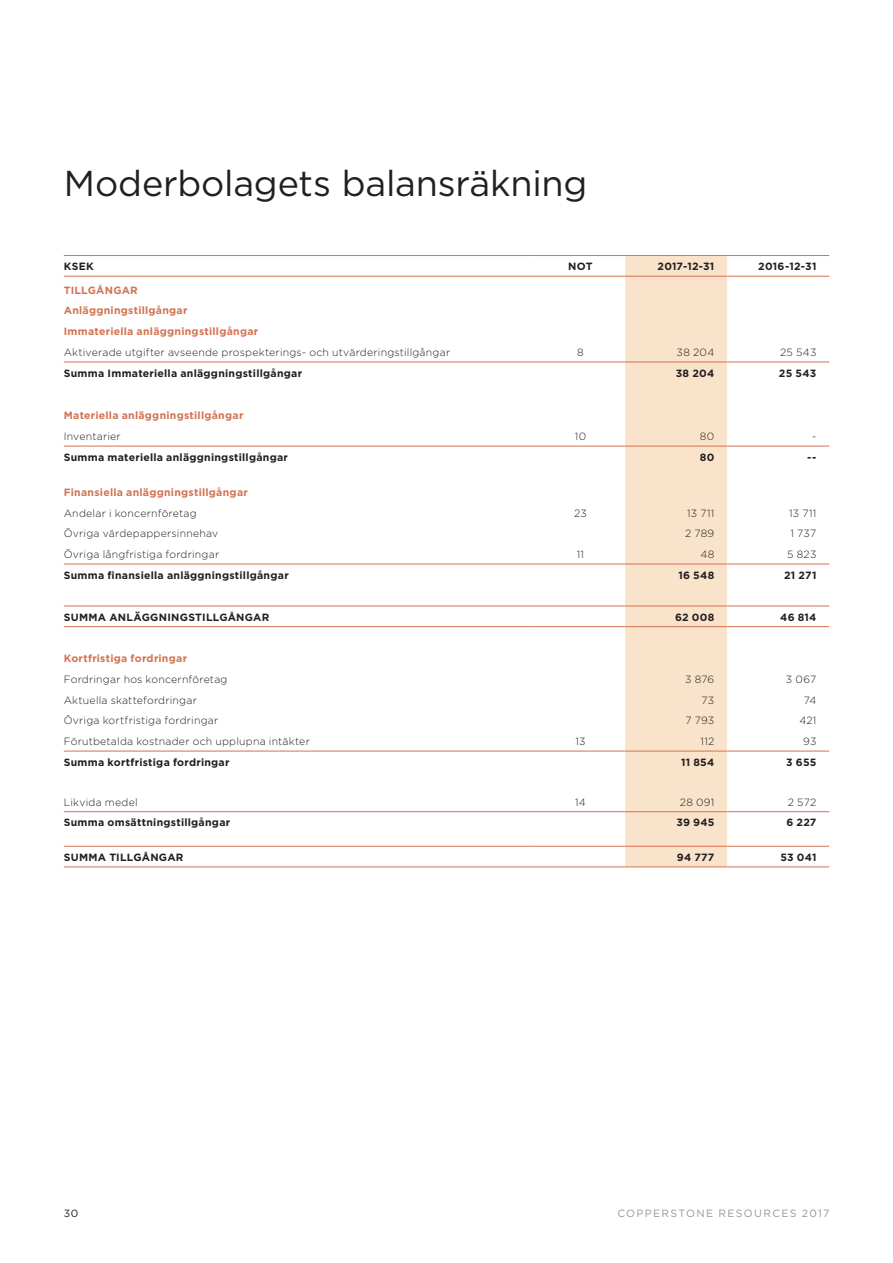
<style>
.page{position:relative;width:893px;height:1263px;background:#fff}
.page>*{position:absolute;margin:0;border:0;box-sizing:border-box;transform-origin:0 0}
.TABELLRUBBE_1{font:36px "Gotham HTF";letter-spacing:-.005em;color:#231f20}
.FAKTA_7{font:300 10.5px "Gotham HTF";letter-spacing:.02em;color:#231f20}
.FAKTA_7-2{font:700 10.5px "Gotham HTF";letter-spacing:.025em;color:#231f20}
.FAKTA_7-3{font:700 10.5px "Gotham HTF";letter-spacing:.025em;color:#d37352}
.t1{font:10.5px "Gotham HTF";letter-spacing:.125em;color:#939598}
.t2{font:10.5px "Gotham HTF";color:#231f20}
</style>
<div class="page">
<div style="left:625px;top:256px;width:102px;height:610px;background:#f9e4cb"></div>
<hr style="left:64px;top:255px;width:472px;height:1px;background:#d37352">
<hr style="left:536px;top:255px;width:89px;height:1px;background:#d37352">
<hr style="left:625px;top:255px;width:102px;height:1px;background:#d37352">
<hr style="left:727px;top:255px;width:102px;height:1px;background:#d37352">
<hr style="left:64px;top:276px;width:472px;height:1px;background:#d37352">
<hr style="left:536px;top:276px;width:89px;height:1px;background:#d37352">
<hr style="left:625px;top:276px;width:102px;height:1px;background:#d37352">
<hr style="left:727px;top:276px;width:102px;height:1px;background:#d37352">
<hr style="left:64px;top:362px;width:472px;height:1px;background:#d37352">
<hr style="left:536px;top:362px;width:89px;height:1px;background:#d37352">
<hr style="left:625px;top:362px;width:102px;height:1px;background:#d37352">
<hr style="left:727px;top:362px;width:102px;height:1px;background:#d37352">
<hr style="left:64px;top:446px;width:472px;height:1px;background:#d37352">
<hr style="left:536px;top:446px;width:89px;height:1px;background:#d37352">
<hr style="left:625px;top:446px;width:102px;height:1px;background:#d37352">
<hr style="left:727px;top:446px;width:102px;height:1px;background:#d37352">
<hr style="left:64px;top:606px;width:472px;height:1px;background:#d37352">
<hr style="left:536px;top:606px;width:89px;height:1px;background:#d37352">
<hr style="left:625px;top:606px;width:102px;height:1px;background:#d37352">
<hr style="left:727px;top:606px;width:102px;height:1px;background:#d37352">
<hr style="left:64px;top:626px;width:472px;height:1px;background:#d37352">
<hr style="left:536px;top:626px;width:89px;height:1px;background:#d37352">
<hr style="left:625px;top:626px;width:102px;height:1px;background:#d37352">
<hr style="left:727px;top:626px;width:102px;height:1px;background:#d37352">
<hr style="left:64px;top:564px;width:472px;height:1px;background:#d37352">
<hr style="left:536px;top:564px;width:89px;height:1px;background:#d37352">
<hr style="left:625px;top:564px;width:102px;height:1px;background:#d37352">
<hr style="left:727px;top:564px;width:102px;height:1px;background:#d37352">
<hr style="left:64px;top:751px;width:472px;height:1px;background:#d37352">
<hr style="left:536px;top:751px;width:89px;height:1px;background:#d37352">
<hr style="left:625px;top:751px;width:102px;height:1px;background:#d37352">
<hr style="left:727px;top:751px;width:102px;height:1px;background:#d37352">
<hr style="left:64px;top:811px;width:472px;height:1px;background:#d37352">
<hr style="left:536px;top:811px;width:89px;height:1px;background:#d37352">
<hr style="left:625px;top:811px;width:102px;height:1px;background:#d37352">
<hr style="left:727px;top:811px;width:102px;height:1px;background:#d37352">
<hr style="left:64px;top:846px;width:472px;height:1px;background:#d37352">
<hr style="left:536px;top:846px;width:89px;height:1px;background:#d37352">
<hr style="left:625px;top:846px;width:102px;height:1px;background:#d37352">
<hr style="left:727px;top:846px;width:102px;height:1px;background:#d37352">
<hr style="left:64px;top:866px;width:472px;height:1px;background:#d37352">
<hr style="left:536px;top:866px;width:89px;height:1px;background:#d37352">
<hr style="left:625px;top:866px;width:102px;height:1px;background:#d37352">
<hr style="left:727px;top:866px;width:102px;height:1px;background:#d37352">
<p class="TABELLRUBBE_1" style="left:64px;top:163px;width:525px">Moderbolagets balansräkning</p>
<p class="FAKTA_7-2" style="left:64px;top:260px;width:32px">KSEK</p>
<p class="FAKTA_7-2" style="left:568px;top:260px;width:26px">NOT</p>
<p class="FAKTA_7-2" style="left:657px;top:260px;width:58px">2017-12-31</p>
<p class="FAKTA_7-2" style="left:758px;top:260px;width:60px">2016-12-31</p>
<p class="FAKTA_7-3" style="left:64px;top:284px;width:76px">TILLGÅNGAR</p>
<p class="FAKTA_7-3" style="left:64px;top:305px;width:125px">Anläggningstillgångar</p>
<p class="FAKTA_7-3" style="left:64px;top:325px;width:196px">Immateriella anläggningstillgångar</p>
<p class="FAKTA_7" style="left:64px;top:346px;width:388px">Aktiverade utgifter avseende prospekterings- och utvärderingstillgångar</p>
<p class="FAKTA_7" style="left:577px;top:346px;width:8px">8</p>
<p class="FAKTA_7" style="left:677px;top:346px;width:39px">38 204</p>
<p class="FAKTA_7" style="left:780px;top:346px;width:38px">25 543</p>
<p class="FAKTA_7-2" style="left:64px;top:367px;width:240px">Summa Immateriella anläggningstillgångar</p>
<p class="FAKTA_7-2" style="left:676px;top:367px;width:40px">38 204</p>
<p class="FAKTA_7-2" style="left:779px;top:367px;width:39px">25 543</p>
<p class="FAKTA_7-3" style="left:64px;top:409px;width:181px">Materiella anläggningstillgångar</p>
<p class="FAKTA_7" style="left:64px;top:431px;width:59px">Inventarier</p>
<p class="FAKTA_7" style="left:575px;top:431px;width:13px">10</p>
<p class="FAKTA_7" style="left:700px;top:431px;width:16px">80</p>
<p class="FAKTA_7" style="left:812px;top:431px;width:6px">-</p>
<p class="FAKTA_7-2" style="left:64px;top:451px;width:226px">Summa materiella anläggningstillgångar</p>
<p class="FAKTA_7-2" style="left:700px;top:451px;width:16px">80</p>
<p class="FAKTA_7-2" style="left:807px;top:451px;width:11px">--</p>
<p class="FAKTA_7-3" style="left:64px;top:486px;width:186px">Finansiella anläggningstillgångar</p>
<p class="FAKTA_7" style="left:64px;top:507px;width:134px">Andelar i koncernföretag</p>
<p class="FAKTA_7" style="left:574px;top:507px;width:14px">23</p>
<p class="FAKTA_7" style="left:687px;top:507px;width:29px">13 711</p>
<p class="FAKTA_7" style="left:789px;top:507px;width:29px">13 711</p>
<p class="FAKTA_7" style="left:64px;top:528px;width:156px">Övriga värdepappersinnehav</p>
<p class="FAKTA_7" style="left:685px;top:528px;width:31px">2 789</p>
<p class="FAKTA_7" style="left:790px;top:528px;width:27px">1 737</p>
<p class="FAKTA_7" style="left:64px;top:549px;width:157px">Övriga långfristiga fordringar</p>
<p class="FAKTA_7" style="left:577px;top:549px;width:9px">11</p>
<p class="FAKTA_7" style="left:700px;top:549px;width:16px">48</p>
<p class="FAKTA_7" style="left:787px;top:549px;width:31px">5 823</p>
<p class="FAKTA_7-2" style="left:64px;top:569px;width:226px">Summa finansiella anläggningstillgångar</p>
<p class="FAKTA_7-2" style="left:678px;top:569px;width:37px">16 548</p>
<p class="FAKTA_7-2" style="left:784px;top:569px;width:34px">21 271</p>
<p class="FAKTA_7-2" style="left:64px;top:611px;width:207px">SUMMA ANLÄGGNINGSTILLGÅNGAR</p>
<p class="FAKTA_7-2" style="left:675px;top:611px;width:41px">62 008</p>
<p class="FAKTA_7-2" style="left:780px;top:611px;width:38px">46 814</p>
<p class="FAKTA_7-3" style="left:64px;top:652px;width:125px">Kortfristiga fordringar</p>
<p class="FAKTA_7" style="left:64px;top:673px;width:165px">Fordringar hos koncernföretag</p>
<p class="FAKTA_7" style="left:685px;top:673px;width:31px">3 876</p>
<p class="FAKTA_7" style="left:786px;top:673px;width:32px">3 067</p>
<p class="FAKTA_7" style="left:64px;top:694px;width:135px">Aktuella skattefordringar</p>
<p class="FAKTA_7" style="left:701px;top:694px;width:14px">73</p>
<p class="FAKTA_7" style="left:804px;top:694px;width:14px">74</p>
<p class="FAKTA_7" style="left:64px;top:715px;width:156px">Övriga kortfristiga fordringar</p>
<p class="FAKTA_7" style="left:685px;top:715px;width:30px">7 793</p>
<p class="FAKTA_7" style="left:799px;top:715px;width:19px">421</p>
<p class="FAKTA_7" style="left:64px;top:736px;width:248px">Förutbetalda kostnader och upplupna intäkter</p>
<p class="FAKTA_7" style="left:575px;top:736px;width:12px">13</p>
<p class="FAKTA_7" style="left:701px;top:736px;width:15px">112</p>
<p class="FAKTA_7" style="left:803px;top:736px;width:15px">93</p>
<p class="FAKTA_7-2" style="left:64px;top:756px;width:167px">Summa kortfristiga fordringar</p>
<p class="FAKTA_7-2" style="left:681px;top:756px;width:35px">11 854</p>
<p class="FAKTA_7-2" style="left:786px;top:756px;width:32px">3 655</p>
<p class="FAKTA_7" style="left:64px;top:796px;width:76px">Likvida medel</p>
<p class="FAKTA_7" style="left:575px;top:796px;width:12px">14</p>
<p class="FAKTA_7" style="left:680px;top:796px;width:36px">28 091</p>
<p class="FAKTA_7" style="left:788px;top:796px;width:30px">2 572</p>
<p class="FAKTA_7-2" style="left:64px;top:816px;width:168px">Summa omsättningstillgångar</p>
<p class="FAKTA_7-2" style="left:676px;top:816px;width:40px">39 945</p>
<p class="FAKTA_7-2" style="left:786px;top:816px;width:32px">6 227</p>
<p class="FAKTA_7-2" style="left:64px;top:851px;width:121px">SUMMA TILLGÅNGAR</p>
<p class="FAKTA_7-2" style="left:677px;top:851px;width:39px">94 777</p>
<p class="FAKTA_7-2" style="left:780px;top:851px;width:38px">53 041</p>
<p class="t2" style="left:64px;top:1207px;width:16px">30</p>
<p class="t1" style="left:617px;top:1207px;width:213px">COPPERSTONE RESOURCES 2017</p>
</div>
